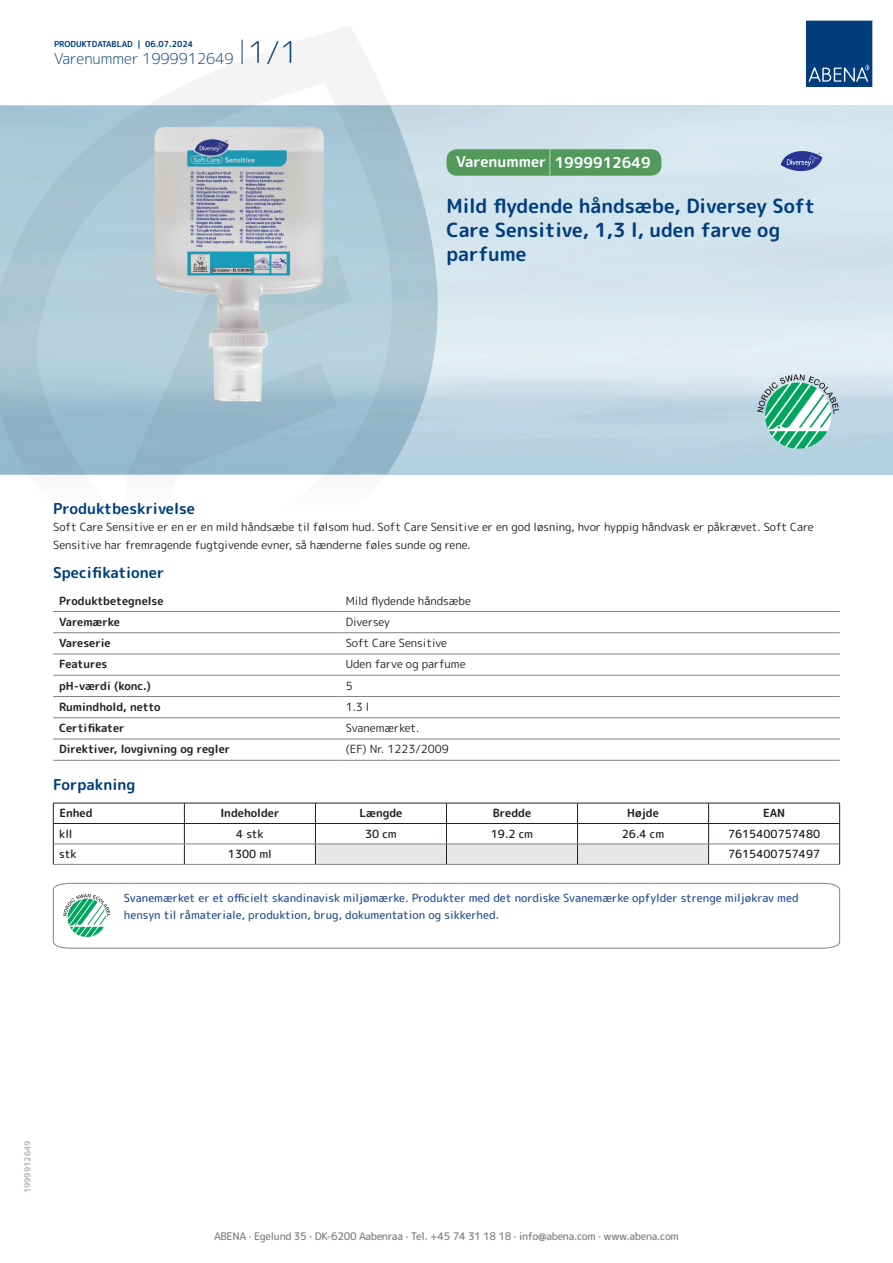
<style>
.page{position:relative;width:893px;height:1263px;background:#fff}
.page>*{position:absolute;margin:0;border:0;box-sizing:border-box;transform-origin:0 0}
.t1{font:700 19.5px/24px "Rounded Mplus 1 c";color:#013d7d}
.t2{font:700 15px "Rounded Mplus 1 c";color:#013d7d}
.t3{font:300 15px "Rounded Mplus 1 c";color:#013d7d}
.t4{font:700 15px "Rounded Mplus 1 c";color:#fff}
.t5{font:11.25px/18px "Rounded Mplus 1 c";color:#231f20}
.t6{font:500 11.25px/16.5px "Rounded Mplus 1 c";color:#305691}
.t7{font:700 11.25px "Rounded Mplus 1 c";color:#231f20}
.t8{font:500 11.25px "Rounded Mplus 1 c";color:#231f20}
.t9{font:500 10.5px "Rounded Mplus 1 c";letter-spacing:-.03em;color:#808285}
.t10{font:700 8.25px "Rounded Mplus 1 c";color:#013d7d}
.t11{font:700 8.25px "Rounded Mplus 1 c";color:#b2b3b7}
.s1{font-size:30px}
.s2{font-size:25.5px}
</style>
<div class="page">
<svg style="left:0;top:26px;width:439px;height:449px"></svg>
<svg style="left:0;top:106px;width:438px;height:368px;background:#a7c4d3"></svg>
<svg style="left:242px;top:40px;width:1px;height:24px"></svg>
<svg style="left:806px;top:20px;width:67px;height:67px;background:#144b86"></svg>
<img style="left:154px;top:127px;width:170px;height:275px">
<hr style="left:53px;top:611px;width:287px;height:1px;background:#808285">
<hr style="left:340px;top:611px;width:500px;height:1px;background:#808285">
<hr style="left:53px;top:632px;width:287px;height:1px;background:#808285">
<hr style="left:340px;top:632px;width:500px;height:1px;background:#808285">
<hr style="left:53px;top:654px;width:287px;height:1px;background:#808285">
<hr style="left:340px;top:654px;width:500px;height:1px;background:#808285">
<hr style="left:53px;top:675px;width:287px;height:1px;background:#808285">
<hr style="left:340px;top:675px;width:500px;height:1px;background:#808285">
<hr style="left:53px;top:696px;width:287px;height:1px;background:#808285">
<hr style="left:340px;top:696px;width:500px;height:1px;background:#808285">
<hr style="left:53px;top:717px;width:287px;height:1px;background:#808285">
<hr style="left:340px;top:717px;width:500px;height:1px;background:#808285">
<hr style="left:53px;top:739px;width:287px;height:1px;background:#808285">
<hr style="left:340px;top:739px;width:500px;height:1px;background:#808285">
<hr style="left:53px;top:760px;width:287px;height:1px;background:#808285">
<hr style="left:340px;top:760px;width:500px;height:1px;background:#808285">
<hr style="left:53px;top:803px;width:131px;height:1px;background:#231f20">
<hr style="left:184px;top:803px;width:131px;height:1px;background:#231f20">
<hr style="left:709px;top:803px;width:131px;height:1px;background:#231f20">
<hr style="left:53px;top:823px;width:131px;height:1px;background:#231f20">
<hr style="left:184px;top:823px;width:131px;height:1px;background:#231f20">
<hr style="left:709px;top:823px;width:131px;height:1px;background:#231f20">
<svg style="left:53px;top:803px;width:1px;height:61px"></svg>
<svg style="left:184px;top:803px;width:1px;height:61px"></svg>
<svg style="left:315px;top:803px;width:394px;height:61px"></svg>
<svg style="left:839px;top:803px;width:1px;height:61px"></svg>
<hr style="left:54px;top:844px;width:130px;height:1px;background:#808285">
<hr style="left:184px;top:844px;width:131px;height:1px;background:#808285">
<hr style="left:315px;top:844px;width:131px;height:1px;background:#808285">
<hr style="left:446px;top:844px;width:131px;height:1px;background:#808285">
<hr style="left:577px;top:844px;width:132px;height:1px;background:#808285">
<hr style="left:709px;top:844px;width:130px;height:1px;background:#808285">
<hr style="left:53px;top:864px;width:131px;height:1px;background:#808285">
<hr style="left:184px;top:864px;width:131px;height:1px;background:#808285">
<hr style="left:315px;top:864px;width:131px;height:1px;background:#808285">
<hr style="left:446px;top:864px;width:131px;height:1px;background:#808285">
<hr style="left:577px;top:864px;width:132px;height:1px;background:#808285">
<hr style="left:709px;top:864px;width:131px;height:1px;background:#808285">
<svg style="left:53px;top:883px;width:787px;height:65px"></svg>
<svg style="left:757px;top:374px;width:82px;height:75px"></svg>
<div style="left:446px;top:149px;width:215px;height:27px;background:#52995c;border-radius:10px"></div>
<svg style="left:781px;top:151px;width:41px;height:20px"></svg>
<p class="t10" style="left:54px;top:38px;width:141px">PRODUKTDATABLAD | 06.07.2024</p>
<h2 class="t3" style="left:54px;top:48px;width:246px">Varenummer 1999912649 <span class="s1">1/1</span></h2>
<h2 class="t4" style="left:456px;top:152px;width:196px">Varenummer <span class="s2">|</span> 1999912649</h2>
<h1 class="t1" style="left:446px;top:194px;width:370px">Mild flydende håndsæbe, Diversey Soft<br>Care Sensitive, 1,3 l, uden farve og parfume</h1>
<h2 class="t2" style="left:53px;top:498px;width:143px">Produktbeskrivelse</h2>
<p class="t5" style="left:53px;top:517px;width:762px">Soft Care Sensitive er en er en mild håndsæbe til følsom hud. Soft Care Sensitive er en god løsning, hvor hyppig håndvask er påkrævet. Soft Care<br>Sensitive har fremragende fugtgivende evner, så hænderne føles sunde og rene.</p>
<h2 class="t2" style="left:53px;top:562px;width:113px">Specifikationer</h2>
<p class="t7" style="left:59px;top:592px;width:106px">Produktbetegnelse</p>
<p class="t5" style="left:346px;top:591px;width:127px">Mild flydende håndsæbe</p>
<p class="t7" style="left:59px;top:614px;width:62px">Varemærke</p>
<p class="t5" style="left:346px;top:613px;width:46px">Diversey</p>
<p class="t7" style="left:59px;top:635px;width:53px">Vareserie</p>
<p class="t5" style="left:346px;top:634px;width:103px">Soft Care Sensitive</p>
<p class="t7" style="left:59px;top:656px;width:50px">Features</p>
<p class="t5" style="left:346px;top:655px;width:121px">Uden farve og parfume</p>
<p class="t7" style="left:59px;top:678px;width:93px">pH-værdi (konc.)</p>
<p class="t5" style="left:346px;top:676px;width:8px">5</p>
<p class="t7" style="left:59px;top:699px;width:103px">Rumindhold, netto</p>
<p class="t5" style="left:346px;top:698px;width:25px">1.3 l</p>
<p class="t7" style="left:59px;top:720px;width:67px">Certifikater</p>
<p class="t5" style="left:346px;top:719px;width:75px">Svanemærket.</p>
<p class="t7" style="left:59px;top:741px;width:173px">Direktiver, lovgivning og regler</p>
<p class="t5" style="left:346px;top:740px;width:104px">(EF) Nr. 1223/2009</p>
<h2 class="t2" style="left:53px;top:774px;width:84px">Forpakning</h2>
<p class="t7" style="left:59px;top:805px;width:35px">Enhed</p>
<p class="t7" style="left:220px;top:805px;width:61px">Indeholder</p>
<p class="t7" style="left:359px;top:805px;width:44px">Længde</p>
<p class="t7" style="left:493px;top:805px;width:40px">Bredde</p>
<p class="t7" style="left:627px;top:805px;width:33px">Højde</p>
<p class="t7" style="left:763px;top:805px;width:24px">EAN</p>
<p class="t8" style="left:59px;top:826px;width:15px">kll</p>
<p class="t8" style="left:236px;top:826px;width:29px">4 stk</p>
<p class="t8" style="left:365px;top:826px;width:33px">30 cm</p>
<p class="t8" style="left:491px;top:826px;width:44px">19.2 cm</p>
<p class="t8" style="left:622px;top:826px;width:44px">26.4 cm</p>
<p class="t8" style="left:728px;top:826px;width:94px">7615400757480</p>
<p class="t8" style="left:59px;top:846px;width:19px">stk</p>
<p class="t8" style="left:228px;top:846px;width:45px">1300 ml</p>
<p class="t8" style="left:728px;top:846px;width:94px">7615400757497</p>
<p class="t6" style="left:124px;top:890px;width:676px">Svanemærket er et officielt skandinavisk miljømærke. Produkter med det nordiske Svanemærke opfylder strenge miljøkrav med hensyn til råmateriale, produktion, brug, dokumentation og sikkerhed.</p>
<p class="t11" style="left:22px;top:1193px;width:54px;rotate:-90deg">1999912649</p>
<p class="t9" style="left:214px;top:1229px;width:466px">ABENA · Egelund 35 · DK-6200 Aabenraa · Tel. +45 74 31 18 18 · info@abena.com · www.abena.com</p>
</div>
